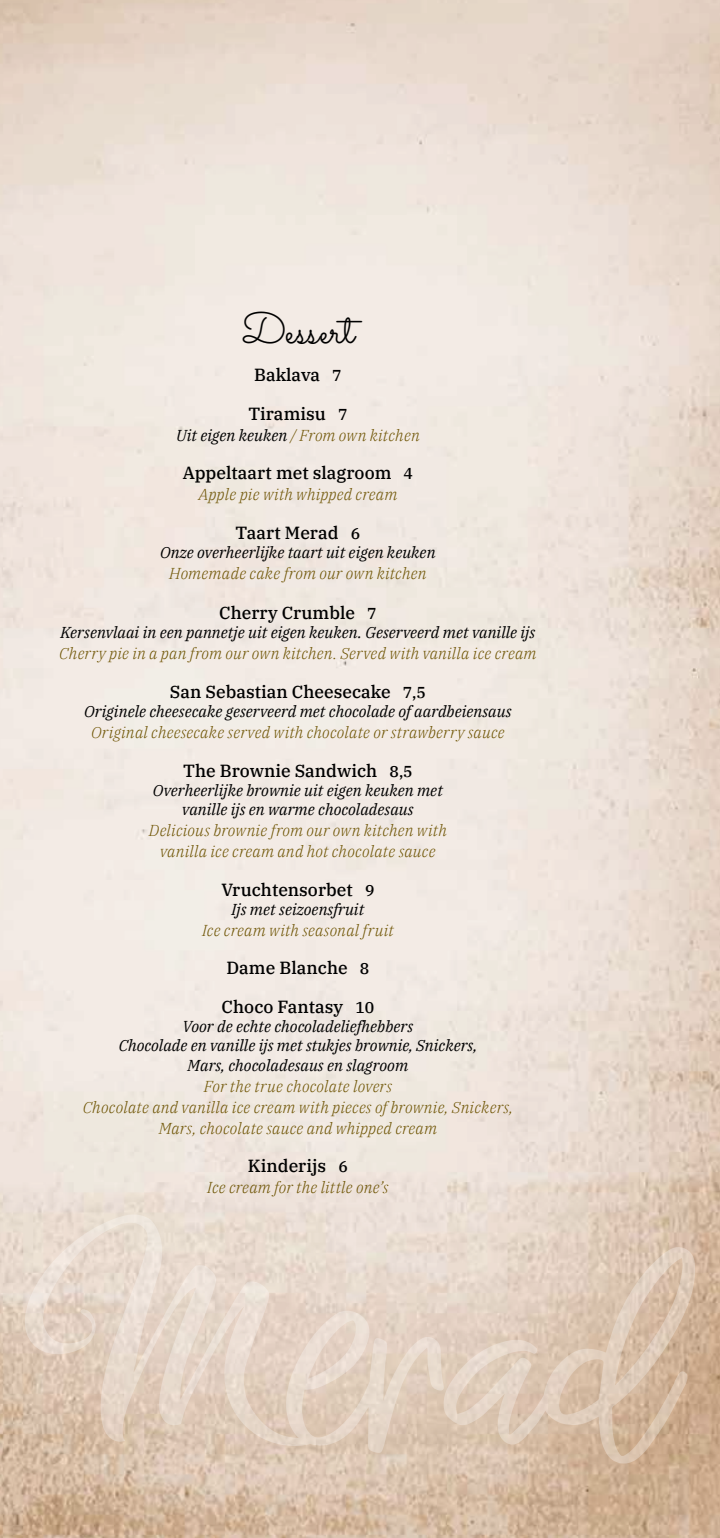
<style>
.page{position:relative;width:720px;height:1538px;background:#fff}
.page>*{position:absolute;margin:0;border:0;box-sizing:border-box;transform-origin:0 0}
.t1{font:43.75px "Sacramento";letter-spacing:.005em;color:#000}
.t2{font:500 17.5px "IBM Plex Serif";color:#000}
.t3{font:italic 300 15.75px/21px "IBM Plex Serif";letter-spacing:.01em;color:#6e5403;text-align:center}
.t4{font:italic 15.75px/19.2px "IBM Plex Serif";color:#000;text-align:center}
.s1{font-size:15.75px}
.s2{font-weight:400;color:#000}
</style>
<div class="page">
<img style="left:0;top:0;width:719px;height:1538px">
<svg style="left:23px;top:1213px;width:421px;height:240px"></svg>
<svg style="left:443px;top:1247px;width:252px;height:216px"></svg>
<h1 class="t1" style="left:241px;top:302px;width:114px">Dessert</h1>
<p class="t2" style="left:254px;top:361px;width:89px">Baklava <span class="s1">7</span></p>
<p class="t2" style="left:248px;top:400px;width:101px">Tiramisu <span class="s1">7</span></p>
<p class="t3" style="left:176px;top:423px;width:245px"><span class="s2">Uit eigen keuken</span> / From own kitchen</p>
<p class="t2" style="left:183px;top:459px;width:232px">Appeltaart met slagroom <span class="s1">4</span></p>
<p class="t3" style="left:198px;top:483px;width:200px">Apple pie with whipped cream</p>
<p class="t2" style="left:235px;top:519px;width:126px">Taart Merad <span class="s1">6</span></p>
<p class="t4" style="left:160px;top:541px;width:277px">Onze overheerlijke taart uit eigen keuken</p>
<p class="t3" style="left:169px;top:561px;width:259px">Homemade cake from our own kitchen</p>
<p class="t2" style="left:219px;top:599px;width:159px">Cherry Crumble <span class="s1">7</span></p>
<p class="t4" style="left:60px;top:622px;width:476px">Kersenvlaai in een pannetje uit eigen keuken. Geserveerd met vanille ijs</p>
<p class="t3" style="left:59px;top:642px;width:478px">Cherry pie in a pan from our own kitchen. Served with vanilla ice cream</p>
<p class="t2" style="left:170px;top:678px;width:257px">San Sebastian Cheesecake <span class="s1">7,5</span></p>
<p class="t4" style="left:84px;top:701px;width:428px">Originele cheesecake geserveerd met chocolade of aardbeiensaus</p>
<p class="t3" style="left:91px;top:721px;width:415px">Original cheesecake served with chocolate or strawberry sauce</p>
<p class="t2" style="left:183px;top:757px;width:231px">The Brownie Sandwich <span class="s1">8,5</span></p>
<p class="t4" style="left:153px;top:779px;width:291px">Overheerlijke brownie uit eigen keuken met vanille ijs en warme chocoladesaus</p>
<p class="t3" style="left:149px;top:819px;width:299px">Delicious brownie from our own kitchen with vanilla ice cream and hot chocolate sauce</p>
<p class="t2" style="left:221px;top:876px;width:154px">Vruchtensorbet <span class="s1">9</span></p>
<p class="t4" style="left:231px;top:898px;width:134px">Ijs met seizoensfruit</p>
<p class="t3" style="left:202px;top:918px;width:193px">Ice cream with seasonal fruit</p>
<p class="t2" style="left:226px;top:955px;width:144px">Dame Blanche <span class="s1">8</span></p>
<p class="t2" style="left:221px;top:993px;width:154px">Choco Fantasy <span class="s1">10</span></p>
<p class="t4" style="left:119px;top:1016px;width:360px">Voor de echte chocoladeliefhebbers<br>Chocolade en vanille ijs met stukjes brownie, Snickers,<br>Mars, chocoladesaus en slagroom</p>
<p class="t3" style="left:83px;top:1074px;width:432px">For the true chocolate lovers<br>Chocolate and vanilla ice cream with pieces of brownie, Snickers,<br>Mars, chocolate sauce and whipped cream</p>
<p class="t2" style="left:248px;top:1152px;width:101px">Kinderijs <span class="s1">6</span></p>
<p class="t3" style="left:207px;top:1176px;width:183px">Ice cream for the little one’s</p>
</div>
